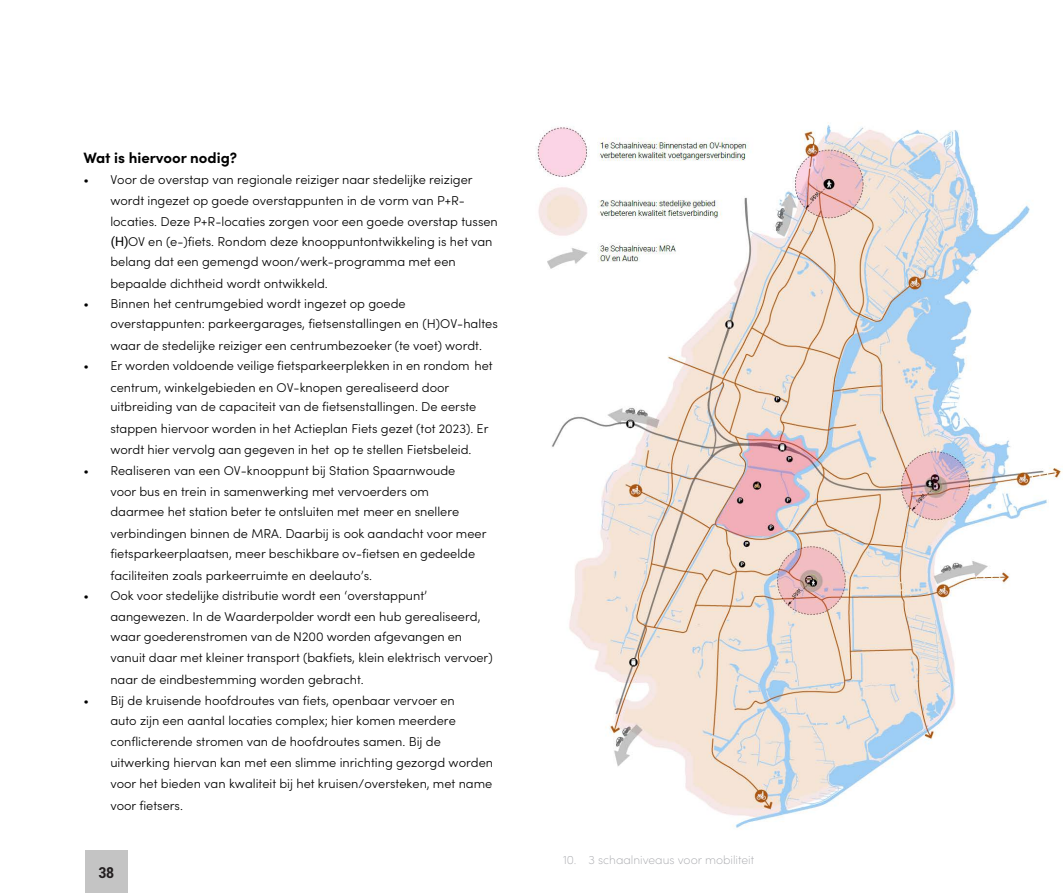
<style>
.page{position:relative;width:1063px;height:893px;background:#fff}
.page>*{position:absolute;margin:0;border:0;box-sizing:border-box;transform-origin:0 0}
.Tussenkop{font:700 15px "Sofia Pro";color:#000}
.t1{font:700 condensed 15px "Roboto";color:#231f20}
.t2{font:300 12.75px/21px "Sofia Pro";color:#000}
.t3{font:200 12px "Sofia Pro";color:#a8a9ad}
.s1{font-family:"Roboto";font-weight:400}
</style>
<div class="page">
<img style="left:536px;top:122px;width:527px;height:706px">
<div style="left:85px;top:850px;width:43px;height:43px;background:#c4c4c4"></div>
<p class="Tussenkop" style="left:83px;top:146px;width:156px">Wat is hiervoor nodig?</p>
<p class="t2" style="left:110px;top:168px;width:389px;text-indent:-27px">• Voor de overstap van regionale reiziger naar stedelijke reiziger wordt ingezet op goede overstappunten in de vorm van P+R&shy;locaties. Deze P+R-locaties zorgen voor een goede overstap tussen <span class="s1">(H)</span>OV en (e-)fiets. Rondom deze knooppuntontwikkeling is het van belang dat een gemengd woon/werk-programma met een bepaalde dichtheid wordt ontwikkeld.</p>
<p class="t2" style="left:110px;top:292px;width:389px;text-indent:-27px">• Binnen het centrumgebied wordt ingezet op goede overstappunten: parkeergarages, fietsenstallingen en (H)OV-haltes waar de stedelijke reiziger een centrumbezoeker (te voet) wordt.</p>
<p class="t2" style="left:110px;top:354px;width:384px;line-height:21.8px;text-indent:-27px">• Er worden voldoende veilige fietsparkeerplekken in en rondom het centrum, winkelgebieden en OV-knopen gerealiseerd door</p>
<p class="t2" style="left:110px;top:395px;width:380px">uitbreiding van de capaciteit van de fietsenstallingen. De eerste stappen hiervoor worden in het Actieplan Fiets gezet (tot 2023). Er wordt hier vervolg aan gegeven in het op te stellen Fietsbeleid.</p>
<p class="t2" style="left:110px;top:459px;width:351px;line-height:20.5px;text-indent:-27px">• Realiseren van een OV-knooppunt bij Station Spaarnwoude voor bus en trein in samenwerking met vervoerders om daarmee het station beter te ontsluiten met meer en snellere</p>
<p class="t2" style="left:110px;top:523px;width:378px;line-height:20px">verbindingen binnen de MRA. Daarbij is ook aandacht voor meer fietsparkeerplaatsen, meer beschikbare ov-fietsen en gedeelde</p>
<p class="t2" style="left:110px;top:564px;width:263px">faciliteiten zoals parkeerruimte en deelauto’s.</p>
<p class="t2" style="left:110px;top:584px;width:384px;text-indent:-27px">• Ook voor stedelijke distributie wordt een ‘overstappunt’ aangewezen. In de Waarderpolder wordt een hub gerealiseerd, waar goederenstromen van de N200 worden afgevangen en vanuit daar met kleiner transport (bakfiets, klein elektrisch vervoer) naar de eindbestemming worden gebracht.</p>
<p class="t2" style="left:110px;top:689px;width:384px;text-indent:-27px">• Bij de kruisende hoofdroutes van fiets, openbaar vervoer en<br>auto zijn een aantal locaties complex; hier komen meerdere conflicterende stromen van de hoofdroutes samen. Bij de uitwerking hiervan kan met een slimme inrichting gezorgd worden voor het bieden van kwaliteit bij het kruisen/oversteken, met name voor fietsers.</p>
<p class="t1" style="left:98px;top:862px;width:17px">38</p>
<p class="t3" style="left:563px;top:851px;width:193px">10. 3 schaalniveaus voor mobiliteit</p>
</div>
